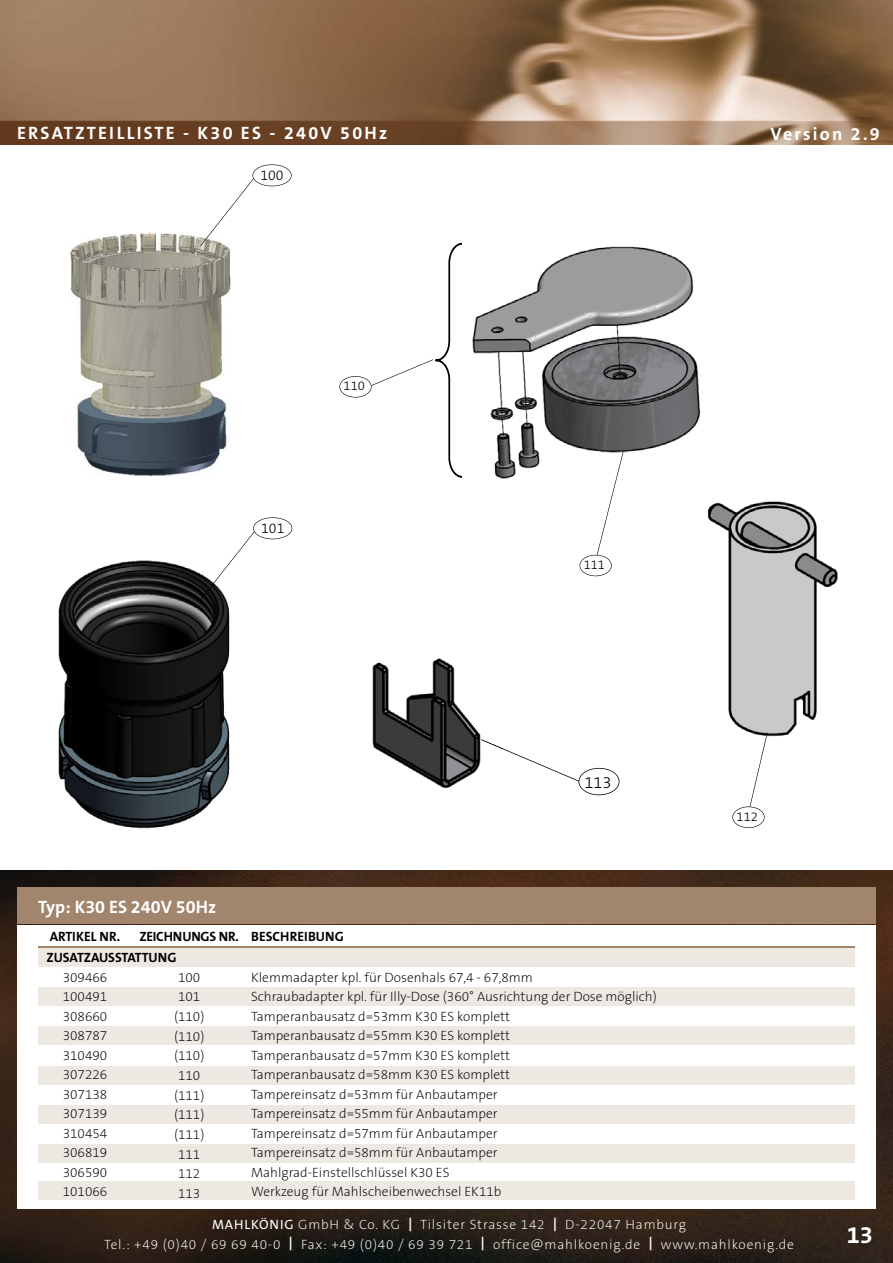
<style>
.page{position:relative;width:893px;height:1263px;background:#fff}
.page>*{position:absolute;margin:0;border:0;box-sizing:border-box;transform-origin:0 0}
.t1{font:700 24px "The Sans B7";color:#fff}
.t2{font:700 18px "The Sans B7";letter-spacing:.125em;color:#fff}
.t3{font:700 18px "The Sans B7";color:#fff}
.t4{font:300 16.5px "The Sans B3";color:#000}
.t5{font:300 14.4px "The Sans B3";color:#000}
.t6{font:200 13.5px/19.5px "The Sans B2";color:#000;text-align:justify}
.t7{font:200 13.5px/19.5px "The Sans B2";letter-spacing:.06em;color:#fff;text-align:center}
.t8{font:700 13.5px "The Sans B7";color:#000}
.t9{font:300 12.9px "The Sans B3";color:#000}
.s1{font-family:"The Sans B5 Plain";font-weight:400}
.s2{font-family:"The Sans B7";font-weight:700}
</style>
<div class="page">
<img style="left:0;top:0;width:893px;height:145px">
<img style="left:0;top:871px;width:893px;height:392px">
<div style="left:17px;top:925px;width:859px;height:284px;background:#fff"></div>
<hr style="left:38px;top:946px;width:817px;height:2px;background:#a1856c">
<div style="left:38px;top:948px;width:817px;height:18px;background:#ede8e2"></div>
<div style="left:38px;top:987px;width:817px;height:19px;background:#ede8e2"></div>
<div style="left:38px;top:1027px;width:817px;height:18px;background:#ede8e2"></div>
<div style="left:38px;top:1066px;width:817px;height:18px;background:#ede8e2"></div>
<div style="left:38px;top:1105px;width:817px;height:18px;background:#ede8e2"></div>
<div style="left:38px;top:1145px;width:817px;height:18px;background:#ede8e2"></div>
<div style="left:38px;top:1182px;width:817px;height:18px;background:#ede8e2"></div>
<div style="left:17px;top:888px;width:859px;height:36px;background:#a1856c"></div>
<img style="left:70px;top:233px;width:161px;height:243px">
<svg style="left:200px;top:164px;width:92px;height:82px"></svg>
<img style="left:58px;top:560px;width:172px;height:269px">
<svg style="left:201px;top:517px;width:91px;height:82px"></svg>
<img style="left:472px;top:246px;width:229px;height:233px">
<svg style="left:339px;top:243px;width:122px;height:235px"></svg>
<svg style="left:580px;top:451px;width:43px;height:125px"></svg>
<img style="left:708px;top:501px;width:130px;height:236px">
<svg style="left:732px;top:732px;width:36px;height:96px"></svg>
<svg style="left:503px;top:748px;width:116px;height:47px"></svg>
<img style="left:372px;top:658px;width:131px;height:131px">
<img style="left:480px;top:739px;width:23px;height:10px">
<h2 class="t2" style="left:17px;top:124px;width:372px">ERSATZTEILLISTE - K30 ES - 240V 50Hz</h2>
<p class="t5" style="left:261px;top:168px;width:25px">100</p>
<p class="t5" style="left:261px;top:521px;width:25px">101</p>
<p class="t9" style="left:344px;top:379px;width:23px">110</p>
<h2 class="t2" style="left:770px;top:125px;width:111px">Version 2.9</h2>
<p class="t9" style="left:584px;top:558px;width:23px">111</p>
<h2 class="t3" style="left:38px;top:898px;width:179px">Typ: K30 ES 240V 50Hz</h2>
<p class="t8" style="left:50px;top:929px;width:72px">ARTIKEL NR.</p>
<p class="t8" style="left:139px;top:929px;width:206px">ZEICHNUNGS NR. BESCHREIBUNG</p>
<p class="t8" style="left:47px;top:951px;width:131px">ZUSATZAUSSTATTUNG</p>
<p class="t4" style="left:584px;top:775px;width:29px">113</p>
<p class="t6" style="left:63px;top:968px;width:46px">309466<br>100491<br>308660<br>308787<br>310490<br>307226<br>307138<br>307139<br>310454<br>306819<br>306590<br>101066</p>
<p class="t6" style="left:174px;top:968px;width:32px;text-align:center">100<br>101 (110) (110) (110)<br>110 (111) (111) (111)<br>111<br>112<br>113</p>
<p class="t6" style="left:251px;top:968px;width:407px;text-align:left">Klemmadapter kpl. für Dosenhals 67,4 - 67,8mm<br>Schraubadapter kpl. für Illy-Dose (360° Ausrichtung der Dose möglich)<br>Tamperanbausatz d=53mm K30 ES komplett<br>Tamperanbausatz d=55mm K30 ES komplett<br>Tamperanbausatz d=57mm K30 ES komplett<br>Tamperanbausatz d=58mm K30 ES komplett<br>Tampereinsatz d=53mm für Anbautamper<br>Tampereinsatz d=55mm für Anbautamper<br>Tampereinsatz d=57mm für Anbautamper<br>Tampereinsatz d=58mm für Anbautamper Mahlgrad-Einstellschlüssel K30 ES<br>Werkzeug für Mahlscheibenwechsel EK11b</p>
<p class="t9" style="left:737px;top:810px;width:23px">112</p>
<p class="t7" style="left:104px;top:1215px;width:691px"><span class="s1">MAHLKÖNIG</span> GmbH &amp; Co. KG <span class="s2">|</span> Tilsiter Strasse 142 <span class="s2">|</span> D-22047 Hamburg<br>Tel.: +49 (0)40 / 69 69 40-0 <span class="s2">|</span> Fax: +49 (0)40 / 69 39 721 <span class="s2">|</span> office@mahlkoenig.de <span class="s2">|</span> www.mahlkoenig.de</p>
<h1 class="t1" style="left:847px;top:1223px;width:28px">13</h1>
</div>
